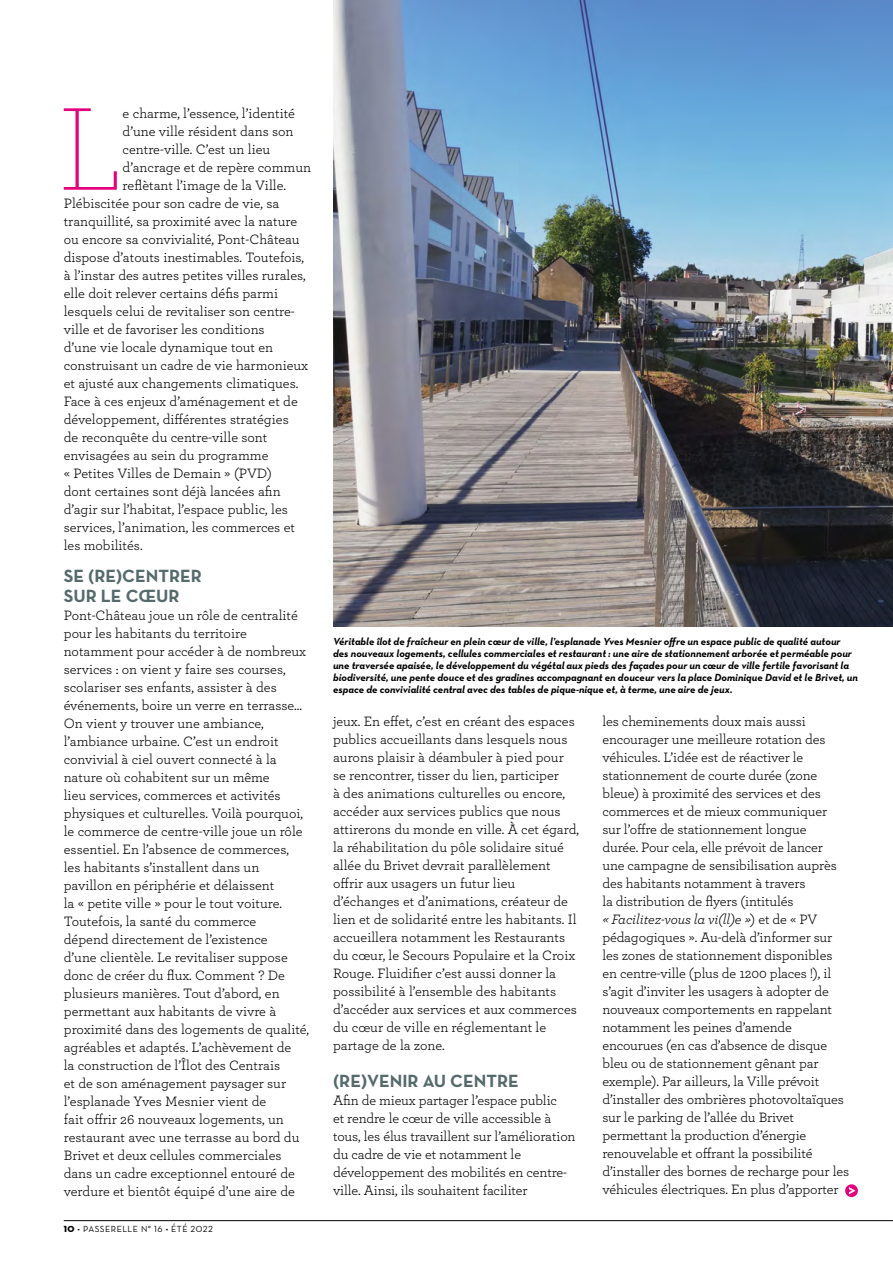
<style>
.page{position:relative;width:893px;height:1263px;background:#fff}
.page>*{position:absolute;margin:0;border:0;box-sizing:border-box;transform-origin:0 0}
.t1{font:200 123.6px "Archer Pro";color:#e5007c}
.t2{font:700 18px/19.5px "Neutra Text";color:#556a6b}
.t3{font:14.25px/18px "Archer Pro";letter-spacing:-.01em;color:#000}
.t4{font:italic 700 10.5px/12px "Neutra Text";color:#000}
.t5{font:9px "Neutra Text Book Alt";letter-spacing:.05em;color:#000}
.s1{font-family:"Neutra Disp Titling"}
.s2{font-style:italic}
</style>
<div class="page">
<img style="left:333px;top:0;width:560px;height:626px">
<hr style="left:64px;top:1220px;width:829px;height:1px;background:#000">
<svg style="left:845px;top:1184px;width:13px;height:13px"></svg>
<svg style="left:849px;top:1187px;width:6px;height:7px"></svg>
<h1 class="t1" style="left:58px;top:72px;width:66px">L</h1>
<p class="t3" style="left:123px;top:103px;width:174px">e charme, l’essence, l’identité</p>
<p class="t3" style="left:123px;top:121px;width:172px">d’une ville résident dans son</p>
<p class="t3" style="left:123px;top:139px;width:149px">centre-ville. C’est un lieu</p>
<p class="t3" style="left:123px;top:157px;width:190px">d’ancrage et de repère commun</p>
<p class="t3" style="left:123px;top:175px;width:165px">reflètant l’image de la Ville.</p>
<p class="t3" style="left:64px;top:193px;width:217px">Plébiscitée pour son cadre de vie, sa</p>
<p class="t3" style="left:64px;top:211px;width:235px">tranquillité, sa proximité avec la nature</p>
<p class="t3" style="left:64px;top:229px;width:237px">ou encore sa convivialité, Pont-Château</p>
<p class="t3" style="left:64px;top:247px;width:242px">dispose d’atouts inestimables. Toutefois,</p>
<p class="t3" style="left:64px;top:265px;width:244px">à l’instar des autres petites villes rurales,</p>
<p class="t3" style="left:64px;top:283px;width:216px">elle doit relever certains défis parmi</p>
<p class="t3" style="left:64px;top:301px;width:233px">lesquels celui de revitaliser son centre-</p>
<p class="t3" style="left:64px;top:319px;width:202px">ville et de favoriser les conditions</p>
<p class="t3" style="left:64px;top:337px;width:211px">d’une vie locale dynamique tout en</p>
<p class="t3" style="left:64px;top:355px;width:246px">construisant un cadre de vie harmonieux</p>
<p class="t3" style="left:64px;top:373px;width:236px">et ajusté aux changements climatiques.</p>
<p class="t3" style="left:64px;top:391px;width:236px">Face à ces enjeux d’aménagement et de</p>
<p class="t3" style="left:64px;top:409px;width:226px">développement, différentes stratégies</p>
<p class="t3" style="left:64px;top:427px;width:205px">de reconquête du centre-ville sont</p>
<p class="t3" style="left:64px;top:445px;width:206px">envisagées au sein du programme</p>
<p class="t3" style="left:64px;top:463px;width:210px">« Petites Villes de Demain » (PVD)</p>
<p class="t3" style="left:64px;top:481px;width:218px">dont certaines sont déjà lancées afin</p>
<p class="t3" style="left:64px;top:499px;width:226px">d’agir sur l’habitat, l’espace public, les</p>
<p class="t3" style="left:64px;top:517px;width:233px">services, l’animation, les commerces et</p>
<p class="t3" style="left:64px;top:535px;width:80px">les mobilités.</p>
<p class="t2" style="left:64px;top:566px;width:140px">SE (RE)CENTRER<br>SUR LE CŒUR</p>
<p class="t3" style="left:64px;top:605px;width:247px">Pont-Château joue un rôle de centralité pour les habitants du territoire notamment pour accéder à de nombreux services : on vient y faire ses courses, scolariser ses enfants, assister à des événements, boire un verre en terrasse...<br>On vient y trouver une ambiance, l’ambiance urbaine. C’est un endroit convivial à ciel ouvert connecté à la nature où cohabitent sur un même<br>lieu services, commerces et activités physiques et culturelles. Voilà pourquoi, le commerce de centre-ville joue un rôle essentiel. En l’absence de commerces, les habitants s’installent dans un pavillon en périphérie et délaissent<br>la « petite ville » pour le tout voiture.<br>Toutefois, la santé du commerce<br>dépend directement de l’existence<br>d’une clientèle. Le revitaliser suppose donc de créer du flux. Comment ? De plusieurs manières. Tout d’abord, en permettant aux habitants de vivre à proximité dans des logements de qualité, agréables et adaptés. L’achèvement de<br>la construction de l’Îlot des Centrais<br>et de son aménagement paysager sur l’esplanade Yves Mesnier vient de<br>fait offrir 26 nouveaux logements, un restaurant avec une terrasse au bord du Brivet et deux cellules commerciales dans un cadre exceptionnel entouré de verdure et bientôt équipé d’une aire de</p>
<p class="t5" style="left:64px;top:1223px;width:151px"><span class="s1">10</span> • PASSERELLE N° 16 • ÉTÉ 2022</p>
<p class="t4" style="left:333px;top:635px;width:526px">Véritable îlot de fraîcheur en plein cœur de ville, l’esplanade Yves Mesnier offre un espace public de qualité autour des nouveaux logements, cellules commerciales et restaurant : une aire de stationnement arborée et perméable pour une traversée apaisée, le développement du végétal aux pieds des façades pour un cœur de ville fertile favorisant la biodiversité, une pente douce et des gradines accompagnant en douceur vers la place Dominique David et le Brivet, un espace de convivialité central avec des tables de pique-nique et, à terme, une aire de jeux.</p>
<p class="t3" style="left:333px;top:712px;width:248px">jeux. En effet, c’est en créant des espaces publics accueillants dans lesquels nous aurons plaisir à déambuler à pied pour se rencontrer, tisser du lien, participer<br>à des animations culturelles ou encore, accéder aux services publics que nous attirerons du monde en ville. À cet égard, la réhabilitation du pôle solidaire situé allée du Brivet devrait parallèlement offrir aux usagers un futur lieu d’échanges et d’animations, créateur de lien et de solidarité entre les habitants. Il accueillera notamment les Restaurants du cœur, le Secours Populaire et la Croix Rouge. Fluidifier c’est aussi donner la possibilité à l’ensemble des habitants d’accéder aux services et aux commerces du cœur de ville en réglementant le partage de la zone.</p>
<p class="t2" style="left:333px;top:1070px;width:187px">(RE)VENIR AU CENTRE</p>
<p class="t3" style="left:333px;top:1090px;width:244px">Afin de mieux partager l’espace public<br>et rendre le cœur de ville accessible à tous, les élus travaillent sur l’amélioration du cadre de vie et notamment le développement des mobilités en centre&shy;ville. Ainsi, ils souhaitent faciliter</p>
<p class="t3" style="left:602px;top:712px;width:248px">les cheminements doux mais aussi encourager une meilleure rotation des véhicules. L’idée est de réactiver le stationnement de courte durée (zone bleue) à proximité des services et des commerces et de mieux communiquer<br>sur l’offre de stationnement longue<br>durée. Pour cela, elle prévoit de lancer<br>une campagne de sensibilisation auprès des habitants notamment à travers<br>la distribution de flyers (intitulés<br><span class="s2">« Facilitez-vous la vi(ll)e »</span>) et de « PV pédagogiques ». Au-delà d’informer sur les zones de stationnement disponibles en centre-ville (plus de 1200 places !), il s’agit d’inviter les usagers à adopter de nouveaux comportements en rappelant notamment les peines d’amende encourues (en cas d’absence de disque bleu ou de stationnement gênant par exemple). Par ailleurs, la Ville prévoit d’installer des ombrières photovoltaïques sur le parking de l’allée du Brivet permettant la production d’énergie renouvelable et offrant la possibilité d’installer des bornes de recharge pour les véhicules électriques. En plus d’apporter</p>
</div>
